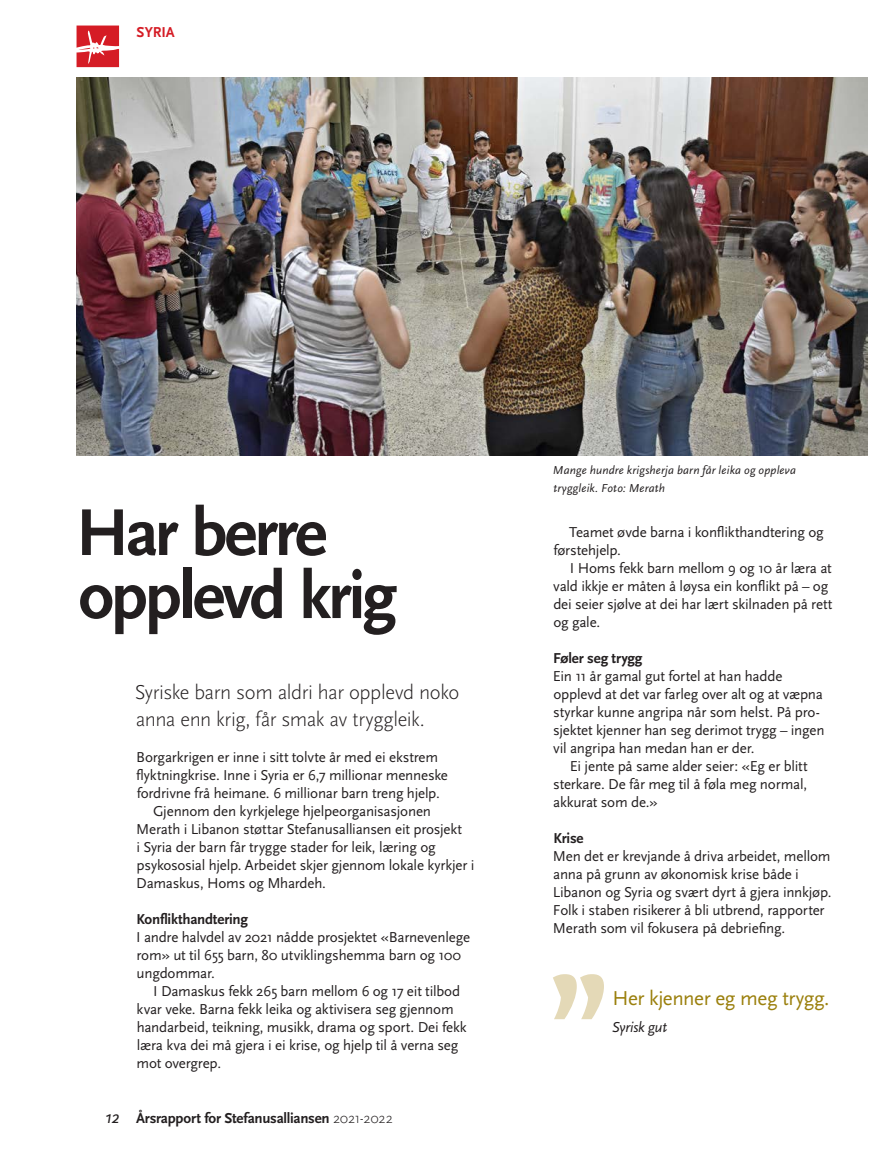
<style>
.page{position:relative;width:893px;height:1149px;background:#fff}
.page>*{position:absolute;margin:0;border:0;box-sizing:border-box;transform-origin:0 0}
.tittel2_45_42{font:700 69px/63px "Scala Sans OT";letter-spacing:-.045em;color:#231f20}
.ingress{font:300 21px/27px "Scala Sans OT";letter-spacing:-.025em;color:#231f20}
.Utdrag{font:21px "Scala Sans OT";letter-spacing:-.02em;color:#9b800d}
.Brødtekst_med_innryk{font:15px/18px "Scala Sans OT";letter-spacing:-.015em;color:#231f20}
.brødtekst{font:15px/18px "Scala Sans OT";letter-spacing:-.015em;color:#231f20}
.mellomtittel{font:700 15px "Scala Sans OT";letter-spacing:-.015em;color:#231f20}
.Utdrag_navn{font:italic 15px "Scala Sans OT";letter-spacing:-.01em;color:#231f20}
.brødtekst-2{font:700 15px "Scala Sans OT";letter-spacing:-.01em;color:#d51c25}
.bildetekst{font:italic 12px/18px "Scala Sans OT";letter-spacing:.015em;color:#231f20}
.s1{font-weight:400;font-style:italic;font-size:18px}
.s2{font-weight:300}
</style>
<div class="page">
<img style="left:77px;top:78px;width:790px;height:378px">
<svg style="left:76px;top:26px;width:44px;height:41px"></svg>
<svg style="left:553px;top:974px;width:51px;height:44px"></svg>
<p class="brødtekst-2" style="left:137px;top:23px;width:40px">SYRIA</p>
<p class="tittel2_45_42" style="left:76px;top:502px;width:323px">Har berre opplevd krig</p>
<p class="ingress" style="left:135px;top:679px;width:326px">Syriske barn som aldri har opplevd noko anna enn krig, får smak av tryggleik.</p>
<p class="brødtekst" style="left:136px;top:748px;width:313px">Borgarkrigen er inne i sitt tolvte år med ei ekstrem flyktningkrise. Inne i Syria er 6,7 millionar menneske fordrivne frå heimane. 6 millionar barn treng hjelp.</p>
<p class="Brødtekst_med_innryk" style="left:136px;top:802px;width:340px;text-indent:17px">Gjennom den kyrkjelege hjelpeorganisasjonen Merath i Libanon støttar Stefanusalliansen eit prosjekt<br>i Syria der barn får trygge stader for leik, læring og psykososial hjelp. Arbeidet skjer gjennom lokale kyrkjer i Damaskus, Homs og Mhardeh.</p>
<p class="mellomtittel" style="left:137px;top:910px;width:113px">Konflikthandtering</p>
<p class="brødtekst" style="left:136px;top:928px;width:335px">I andre halvdel av 2021 nådde prosjektet «Barnevenlege rom» ut til 655 barn, 80 utviklingshemma barn og 100 ungdommar.</p>
<p class="Brødtekst_med_innryk" style="left:137px;top:982px;width:332px;text-indent:17px">I Damaskus fekk 265 barn mellom 6 og 17 eit tilbod kvar veke. Barna fekk leika og aktivisera seg gjennom handarbeid, teikning, musikk, drama og sport. Dei fekk læra kva dei må gjera i ei krise, og hjelp til å verna seg mot overgrep.</p>
<p class="mellomtittel" style="left:105px;top:1109px;width:289px"><span class="s1">12</span> Årsrapport for Stefanusalliansen <span class="s2">2021-2022</span></p>
<p class="bildetekst" style="left:553px;top:461px;width:245px">Mange hundre krigsherja barn får leika og oppleva tryggleik. Foto: Merath</p>
<p class="Brødtekst_med_innryk" style="left:553px;top:523px;width:272px;text-indent:16px">Teamet øvde barna i konflikthandtering og førstehjelp.</p>
<p class="Brødtekst_med_innryk" style="left:553px;top:559px;width:281px;text-indent:17px">I Homs fekk barn mellom 9 og 10 år læra at vald ikkje er måten å løysa ein konflikt på – og dei seier sjølve at dei har lært skilnaden på rett og gale.</p>
<p class="mellomtittel" style="left:553px;top:649px;width:91px">Føler seg trygg</p>
<p class="brødtekst" style="left:553px;top:667px;width:273px">Ein 11 år gamal gut fortel at han hadde opplevd at det var farleg over alt og at væpna styrkar kunne angripa når som helst. På pro&shy;sjektet kjenner han seg derimot trygg – ingen vil angripa han medan han er der.</p>
<p class="Brødtekst_med_innryk" style="left:553px;top:757px;width:256px;text-align:justify;text-indent:17px">Ei jente på same alder seier: «Eg er blitt sterkare. De får meg til å føla meg normal, akkurat som de.»</p>
<p class="mellomtittel" style="left:553px;top:829px;width:32px">Krise</p>
<p class="brødtekst" style="left:553px;top:847px;width:280px">Men det er krevjande å driva arbeidet, mellom anna på grunn av økonomisk krise både i Libanon og Syria og svært dyrt å gjera innkjøp.<br>Folk i staben risikerer å bli utbrend, rapporter Merath som vil fokusera på debriefing.</p>
<p class="Utdrag" style="left:612px;top:986px;width:218px">Her kjenner eg meg trygg.</p>
<p class="Utdrag_navn" style="left:612px;top:1019px;width:57px">Syrisk gut</p>
</div>
